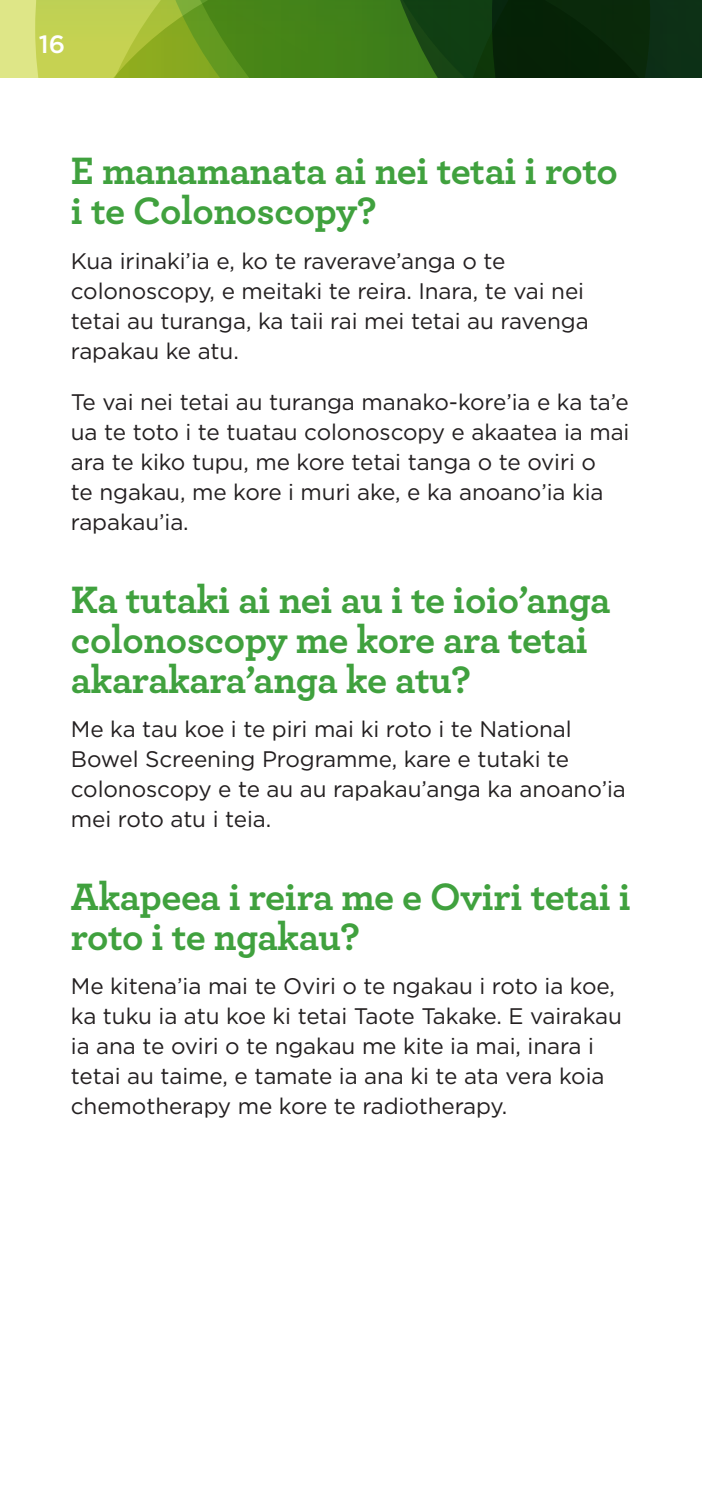
<style>
.page{position:relative;width:702px;height:1489px;background:#fff}
.page>*{position:absolute;margin:0;border:0;box-sizing:border-box;transform-origin:0 0}
.TTS_Subhead_L1{font:700 40px/40px "Archer";letter-spacing:-.015em;color:#40a13e}
.t1{font:500 25px "Gotham";color:#fff}
.TTS_Body_text{font:22.5px/30px "Gotham";letter-spacing:-.005em;color:#231f20}
</style>
<div class="page">
<div style="left:0;top:0;width:31px;height:78px;background:#dee687"></div>
<div style="left:35px;top:0;width:48px;height:78px;background:#c5d252"></div>
<svg style="left:83px;top:0;width:619px;height:78px;background:#3d671a"></svg>
<p class="t1" style="left:39px;top:28px;width:28px">16</p>
<p class="TTS_Subhead_L1" style="left:71px;top:148px;width:548px">E manamanata ai nei tetai i roto i te Colonoscopy?</p>
<p class="TTS_Body_text" style="left:71px;top:245px;width:519px">Kua irinaki’ia e, ko te raverave’anga o te colonoscopy, e meitaki te reira. Inara, te vai nei tetai au turanga, ka taii rai mei tetai au ravenga rapakau ke atu.</p>
<p class="TTS_Body_text" style="left:71px;top:386px;width:560px">Te vai nei tetai au turanga manako-kore’ia e ka ta’e ua te toto i te tuatau colonoscopy e akaatea ia mai ara te kiko tupu, me kore tetai tanga o te oviri o<br>te ngakau, me kore i muri ake, e ka anoano’ia kia rapakau’ia.</p>
<p class="TTS_Subhead_L1" style="left:71px;top:576px;width:541px">Ka tutaki ai nei au i te ioio’anga colonoscopy me kore ara tetai akarakara’anga ke atu?</p>
<p class="TTS_Body_text" style="left:71px;top:713px;width:556px">Me ka tau koe i te piri mai ki roto i te National Bowel Screening Programme, kare e tutaki te colonoscopy e te au au rapakau’anga ka anoano’ia mei roto atu i teia.</p>
<p class="TTS_Subhead_L1" style="left:71px;top:873px;width:561px">Akapeea i reira me e Oviri tetai i roto i te ngakau?</p>
<p class="TTS_Body_text" style="left:71px;top:970px;width:552px">Me kitena’ia mai te Oviri o te ngakau i roto ia koe, ka tuku ia atu koe ki tetai Taote Takake. E vairakau ia ana te oviri o te ngakau me kite ia mai, inara i tetai au taime, e tamate ia ana ki te ata vera koia chemotherapy me kore te radiotherapy.</p>
</div>
